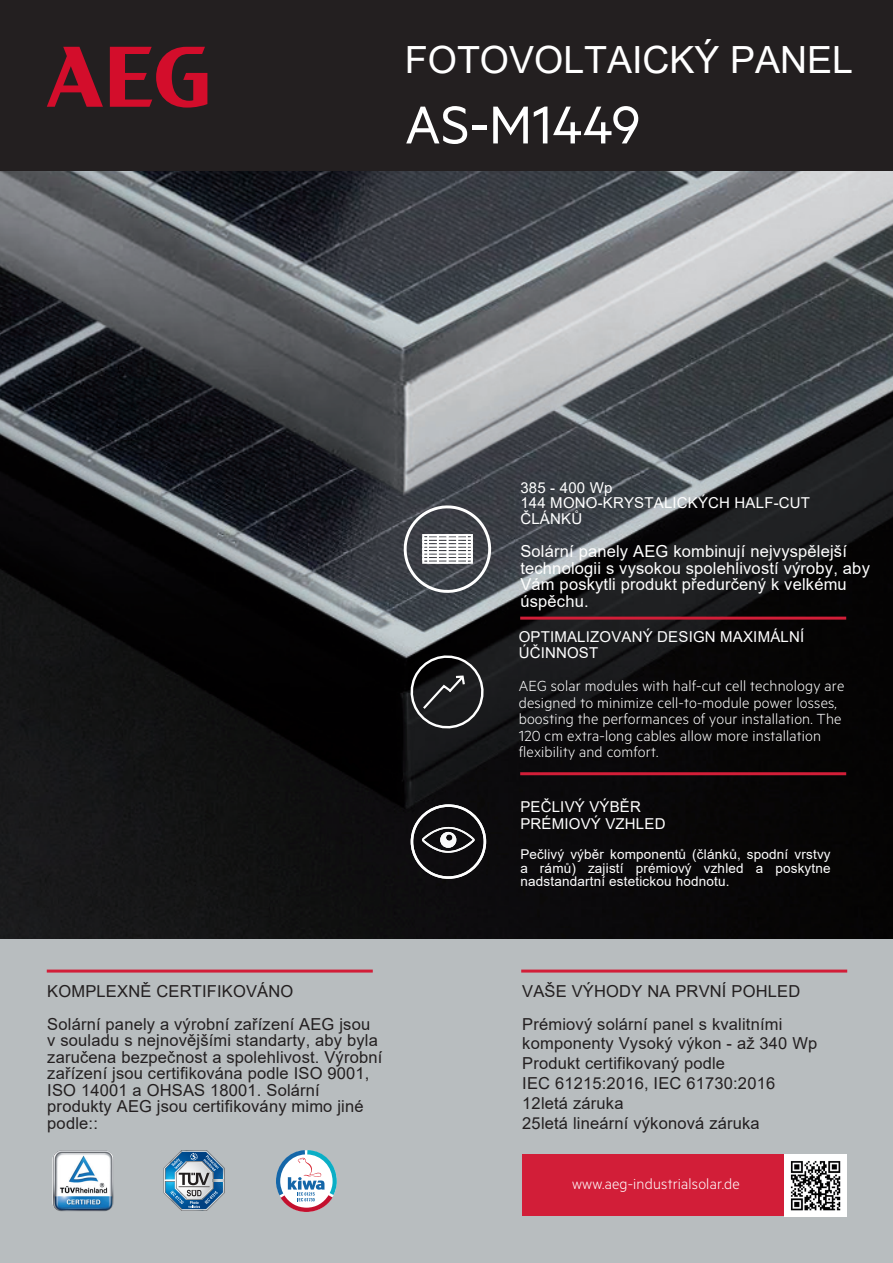
<style>
.page{position:relative;width:893px;height:1263px;background:#fff}
.page>*{position:absolute;margin:0;border:0;box-sizing:border-box;transform-origin:0 0}
.t1{font:60px "Metric";color:#fff}
.t2{font:37.5px "Arial";color:#fff}
.t3{font:16.5px/16.5px "Arial";letter-spacing:.01em;color:#231f20}
.t4{font:300 16.5px/16.5px "Metric";letter-spacing:.01em;color:#fff}
.t5{font:16.5px/16.5px "Arial";letter-spacing:.01em;color:#fff}
.t6{font:15px/15.6px "Arial";letter-spacing:.01em;color:#fff}
.t7{font:13.5px/13.5px "Arial";letter-spacing:.015em;color:#fff;text-align:justify}
</style>
<div class="page">
<img style="left:0;top:170px;width:893px;height:770px">
<div style="left:0;top:940px;width:893px;height:323px;background:#b8bdbf"></div>
<div style="left:0;top:0;width:893px;height:170px;background:#231f20"></div>
<svg style="left:47px;top:47px;width:56px;height:60px"></svg>
<svg style="left:110px;top:47px;width:97px;height:61px"></svg>
<hr style="left:520px;top:617px;width:326px;height:3px;background:#d21e38">
<hr style="left:520px;top:772px;width:326px;height:3px;background:#d21e38">
<hr style="left:47px;top:969px;width:326px;height:3px;background:#d21e38">
<hr style="left:521px;top:969px;width:326px;height:3px;background:#d21e38">
<div style="left:522px;top:1154px;width:325px;height:62px;background:#d21e38"></div>
<img style="left:784px;top:1154px;width:62px;height:62px">
<svg style="left:411px;top:804px;width:75px;height:75px;background:#313032"></svg>
<img style="left:422px;top:827px;width:53px;height:26px">
<img style="left:440px;top:832px;width:16px;height:16px">
<svg style="left:403px;top:505px;width:89px;height:88px;background:#54575d"></svg>
<div style="left:422px;top:534px;width:51px;height:6px;border:2px solid #fff"></div>
<div style="left:422px;top:537px;width:51px;height:6px;border:2px solid #fff"></div>
<div style="left:422px;top:541px;width:51px;height:5px;border:2px solid #fff"></div>
<div style="left:422px;top:544px;width:51px;height:6px;border:2px solid #fff"></div>
<div style="left:422px;top:548px;width:51px;height:5px;border:2px solid #fff"></div>
<div style="left:422px;top:551px;width:51px;height:6px;border:2px solid #fff"></div>
<div style="left:422px;top:555px;width:51px;height:5px;border:2px solid #fff"></div>
<div style="left:422px;top:558px;width:51px;height:6px;border:2px solid #fff"></div>
<div style="left:427px;top:535px;width:12px;height:28px;border:2px solid #fff"></div>
<div style="left:437px;top:535px;width:11px;height:28px;border:2px solid #fff"></div>
<div style="left:447px;top:535px;width:11px;height:28px;border:2px solid #fff"></div>
<div style="left:456px;top:535px;width:12px;height:28px;border:2px solid #fff"></div>
<svg style="left:411px;top:655px;width:73px;height:73px;background:#333435"></svg>
<img style="left:52px;top:1150px;width:61px;height:61px">
<svg style="left:164px;top:1150px;width:61px;height:61px"></svg>
<svg style="left:276px;top:1150px;width:61px;height:62px"></svg>
<h2 class="t2" style="left:405px;top:34px;width:450px">FOTOVOLTAICKÝ PANEL</h2>
<h1 class="t1" style="left:405px;top:90px;width:237px">AS-M1449</h1>
<p class="t3" style="left:47px;top:974px;width:324px;line-height:33px">KOMPLEXNĚ CERTIFIKOVÁNO<br>Solární panely a výrobní zařízení AEG jsou</p>
<p class="t3" style="left:47px;top:1032px;width:337px">v souladu s nejnovějšími standarty, aby byla zaručena bezpečnost a spolehlivost. Výrobní zařízení jsou certifikována podle ISO 9001, ISO 14001 a OHSAS 18001. Solární produkty AEG jsou certifikovány mimo jiné podle::</p>
<p class="t6" style="left:520px;top:480px;width:291px">385 - 400 Wp<br>144 MONO-KRYSTALICKÝCH HALF-CUT<br>ČLÁNKŮ</p>
<p class="t5" style="left:520px;top:543px;width:351px">Solární panely AEG kombinují nejvyspělejší technologii s vysokou spolehlivostí výroby, aby Vám poskytli produkt předurčený k velkému úspěchu.</p>
<p class="t6" style="left:519px;top:628px;width:287px;line-height:16.2px">OPTIMALIZOVANÝ DESIGN MAXIMÁLNÍ<br>ÚČINNOST</p>
<p class="t4" style="left:519px;top:677px;width:327px">AEG solar modules with half-cut cell technology are designed to minimize cell-to-module power losses, boosting the performances of your installation. The 120 cm extra-long cables allow more installation flexibility and comfort.</p>
<p class="t6" style="left:520px;top:799px;width:147px;line-height:16.2px">PEČLIVÝ VÝBĚR<br>PRÉMIOVÝ VZHLED</p>
<p class="t7" style="left:520px;top:847px;width:312px">Pečlivý výběr komponentů (článků, spodní vrstvy a rámů) zajistí prémiový vzhled a poskytne nadstandartní estetickou hodnotu.</p>
<p class="t3" style="left:522px;top:975px;width:279px;line-height:32.4px">VAŠE VÝHODY NA PRVNÍ POHLED<br>Prémiový solární panel s kvalitními</p>
<p class="t3" style="left:522px;top:1033px;width:297px;line-height:19.8px">komponenty Vysoký výkon - až 340 Wp<br>Produkt certifikovaný podle<br>IEC 61215:2016, IEC 61730:2016<br>12letá záruka<br>25letá lineární výkonová záruka</p>
<p class="t4" style="left:572px;top:1174px;width:169px">www.aeg-industrialsolar.de</p>
</div>
